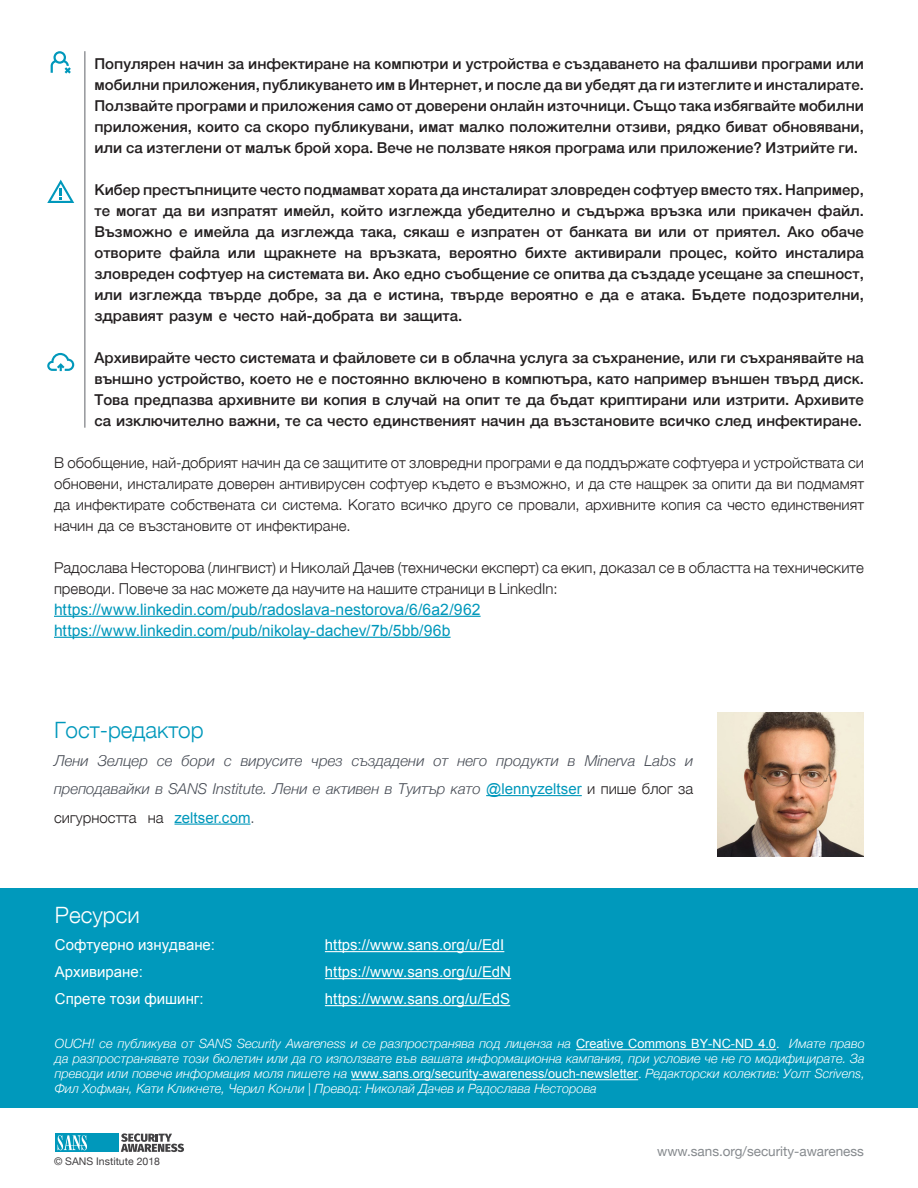
<style>
.page{position:relative;width:918px;height:1188px;background:#fff}
.page>*{position:absolute;margin:0;border:0;box-sizing:border-box;transform-origin:0 0}
.MainText{font:300 22.5px "Helvetica Neue";color:#0098bb}
.t1{font:300 22.5px "Helvetica Neue";color:#fff}
.MainText-2{font:15.75px "Arial";color:#0098bb}
.indents{font:500 15px/21px "Helvetica Neue";color:#231f20;text-align:justify}
.MainText-3{font:300 15px/21px "Helvetica Neue";color:#231f20;text-align:justify}
.MainText-4{font:italic 300 15px "Helvetica Neue";color:#464b54}
.t2{font:15px "Arial";color:#fff}
.MainText-5{font:15px "Arial";letter-spacing:.005em;color:#0098bb}
.t3{font:13.5px "Helvetica Neue";color:#868a8e}
.t4{font:italic 300 12.75px/15px "Helvetica Neue";color:#fff}
.t5{font:10.5px "Helvetica Neue";color:#413f41}
.s1{font-family:"Arial";font-weight:400;font-style:normal;color:#0098bb}
.s2{font-style:normal;color:#231f20}
.s3{font-family:"Helvetica Neue";font-weight:300;color:#464b54}
.s4{font-family:"Arial";font-weight:400;font-style:normal}
</style>
<div class="page">
<div style="left:0;top:889px;width:918px;height:219px;background:#0099bc"></div>
<hr style="left:325px;top:951px;width:179px;height:1px;background:#fff">
<hr style="left:325px;top:978px;width:186px;height:1px;background:#fff">
<hr style="left:325px;top:1005px;width:185px;height:1px;background:#fff">
<hr style="left:54px;top:616px;width:427px;height:1px;background:#0098bb">
<hr style="left:54px;top:637px;width:397px;height:1px;background:#0098bb">
<svg style="left:121px;top:1133px;width:63px;height:19px"></svg>
<div style="left:56px;top:1133px;width:63px;height:19px;background:#0098bb"></div>
<svg style="left:58px;top:1135px;width:29px;height:15px"></svg>
<hr style="left:576px;top:1049px;width:200px;height:1px;background:#fff">
<hr style="left:351px;top:1079px;width:287px;height:1px;background:#fff">
<hr style="left:486px;top:795px;width:96px;height:1px;background:#0098bb">
<hr style="left:175px;top:824px;width:75px;height:1px;background:#0098bb">
<hr style="left:85px;top:51px;width:1px;height:377px;background:#5f6369">
<svg style="left:51px;top:51px;width:20px;height:23px"></svg>
<svg style="left:47px;top:180px;width:27px;height:23px"></svg>
<svg style="left:47px;top:353px;width:27px;height:18px"></svg>
<img style="left:718px;top:713px;width:146px;height:143px">
<p class="indents" style="left:94px;top:52px;width:771px">Популярен начин за инфектиране на компютри и устройства е създаването на фалшиви програми или мобилни приложения, публикуването им в Интернет и, после да ви убедят да ги изтеглите и инсталирате.<br>Ползвайте програми и приложения само от доверени онлайн източници. Също така избягвайте мобилни приложения, които са скоро публикувани, имат малко положителни отзиви, рядко биват обновявани, или са изтеглени от малък брой хора. Вече не ползвате някоя програма или приложение? Изтрийте ги.</p>
<p class="indents" style="left:94px;top:178px;width:771px;text-align:right">Кибер престъпниците често подмамват хората да инсталират зловреден софтуер вместо тях. Например, те могат да ви изпратят имейл, който изглежда убедително и съдържа връзка или прикачен файл.<br>Възможно е имейла да изглежда така, сякаш е изпратен от банката ви или от приятел. Ако обаче инсталира</p>
<p class="indents" style="left:170px;top:241px;width:52px">файла</p>
<p class="indents" style="left:525px;top:241px;width:43px">бихте</p>
<p class="indents" style="left:735px;top:241px;width:44px">който</p>
<p class="indents" style="left:94px;top:241px;width:771px;text-align:left">отворите<br>зловреден софтуер на системата ви. Ако едно съобщение се опитва да създаде усещане за спешност, или изглежда твърде добре, за да е истина, твърде вероятно е да е атака. Бъдете подозрителни, здравият разум е често най-добрата ви защита.</p>
<p class="indents" style="left:94px;top:346px;width:771px">Архивирайте често системата и файловете си в облачна услуга за съхранение, или ги съхранявайте на външно устройство, което не е постоянно включено в компютъра, като например външен твърд диск.<br>Това предпазва архивните ви копия в случай на опит те да бъдат криптирани или изтрити. Архивите са изключително важни, те са често единственият начин да възстановите всичко след инфектиране.</p>
<p class="MainText-3" style="left:54px;top:451px;width:812px">В обобщение, най-добрият начин да се защитите от зловредни програми е да поддържате софтуера и устройствата си обновени, инсталирате доверен антивирусен софтуер където е възможно и, да сте нащрек за опити да ви подмамят да инфектирате собствената си система. Когато всичко друго се провали, архивните копия са често единственият начин да се възстановите от инфектиране.</p>
<p class="MainText-3" style="left:54px;top:556px;width:812px">Радослава Несторова (лингвист и) Николай Дачев (технически експерт) са екип, доказал се в областта на техническите преводи. Повече за нас можете да научите на нашите страници в LinkedIn:</p>
<p class="MainText-2" style="left:54px;top:599px;width:428px">https://www.linkedin.com/pub/radoslava-nestorova/6/6a2/962</p>
<p class="MainText-2" style="left:54px;top:620px;width:398px">https://www.linkedin.com/pub/nikolay-dachev/7b/5bb/96b</p>
<p class="indents" style="left:264px;top:241px;width:74px">щракнете</p>
<p class="indents" style="left:344px;top:241px;width:19px">на</p>
<p class="indents" style="left:370px;top:241px;width:73px">връзката,</p>
<p class="indents" style="left:449px;top:241px;width:70px">вероятно</p>
<p class="indents" style="left:575px;top:241px;width:88px">активирали</p>
<p class="indents" style="left:669px;top:241px;width:59px">процес,</p>
<p class="indents" style="left:228px;top:241px;width:29px">или</p>
<p class="MainText" style="left:54px;top:712px;width:151px">Гост-редактор</p>
<p class="MainText-4" style="left:98px;top:748px;width:52px">Зелцер</p>
<p class="MainText-4" style="left:182px;top:748px;width:35px">бори</p>
<p class="MainText-4" style="left:54px;top:748px;width:36px">Лени</p>
<p class="MainText-4" style="left:54px;top:777px;width:641px">преподавайки в SANS Institute. Лени е активен в Туитър като <span class="s1">@lennyzeltser</span> <span class="s2">и пише блог за</span></p>
<p class="MainText-5" style="left:175px;top:807px;width:82px">zeltser.com<span class="s3">.</span></p>
<p class="MainText-4" style="left:585px;top:748px;width:52px">Minerva</p>
<p class="MainText-4" style="left:645px;top:748px;width:33px">Labs</p>
<p class="MainText-4" style="left:157px;top:748px;width:17px">се</p>
<p class="MainText-4" style="left:224px;top:748px;width:9px">с</p>
<p class="MainText-4" style="left:241px;top:748px;width:63px">вирусите</p>
<p class="MainText-4" style="left:312px;top:748px;width:33px">чрез</p>
<p class="MainText-4" style="left:352px;top:748px;width:74px">създадени</p>
<p class="MainText-4" style="left:434px;top:748px;width:16px">от</p>
<p class="MainText-4" style="left:457px;top:748px;width:32px">него</p>
<p class="MainText-4" style="left:497px;top:748px;width:64px">продукти</p>
<p class="MainText-4" style="left:568px;top:748px;width:9px">в</p>
<p class="MainText-4" style="left:685px;top:748px;width:10px">и</p>
<p class="MainText-3" style="left:54px;top:806px;width:84px">сигурността</p>
<p class="MainText-3" style="left:148px;top:806px;width:17px">на</p>
<p class="t1" style="left:55px;top:897px;width:86px">Ресурси</p>
<p class="t2" style="left:55px;top:935px;width:162px">Софтуерно изнудване:</p>
<p class="t2" style="left:325px;top:935px;width:181px">https://www.sans.org /u/ EdI</p>
<p class="t2" style="left:55px;top:962px;width:90px">Архивиране:</p>
<p class="t2" style="left:325px;top:962px;width:188px">https://www.sans.org /u/ EdN</p>
<p class="t2" style="left:55px;top:989px;width:150px">Спрете този фишинг:</p>
<p class="t2" style="left:325px;top:989px;width:187px">https://www.sans.org /u/ EdS</p>
<p class="t4" style="left:55px;top:1036px;width:812px">OUCH! се публикува от SANS Security Awareness и се разпространява под лиценза на <span class="s4">Creative Commons BY-NC-ND 4.0.<br></span>да разпространявате този бюлетин или да го използвате във вашата информационна кампания, при условие че не го модифицирате. За преводи или повече информация моля пишете на <span class="s4">www.sans.org/security-awareness/ouch-newsletter.</span> Редакторски колектив: Уолт Scrivens, Фил Хофман, Кати Кликнете, Черил Конли | Превод: Николай Дачев и Радослава Несторова</p>
<p class="t4" style="left:789px;top:1036px;width:77px">Имате право</p>
<p class="t5" style="left:54px;top:1154px;width:108px">© SANS Institute 2018</p>
<p class="t3" style="left:657px;top:1142px;width:208px">www.sans.org/security-awareness</p>
</div>
